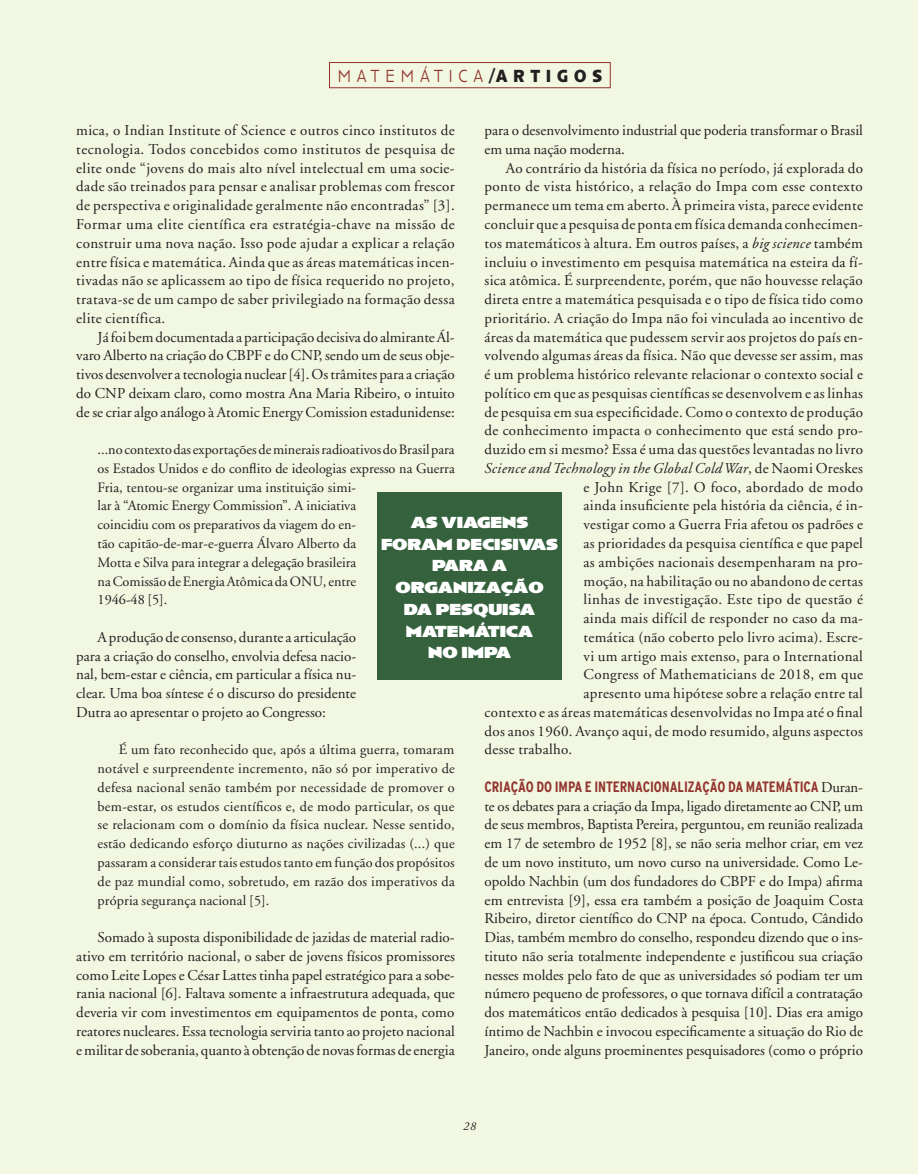
<style>
.page{position:relative;width:918px;height:1174px;background:#fff}
.page>*{position:absolute;margin:0;border:0;box-sizing:border-box;transform-origin:0 0}
.t1{font:300 18px "Anisette Petite";letter-spacing:.38em;color:#92342e;scale:.85 1}
.t2{font:900 16.5px/21.8px "Anisette Petite";color:#fff;text-align:center}
.t3{font:15px/18.8px "Adobe Garamond";letter-spacing:.02em;color:#231f20;text-align:justify}
.t4{font:15px/18.8px "Adobe Garamond";color:#231f20}
.t5{font:italic 15px "Adobe Garamond";letter-spacing:.02em;color:#231f20}
.t6{font:700 condensed 15px "Interstate";letter-spacing:-.005em;color:#92342e}
.t7{font:14.25px/18.8px "Adobe Garamond";color:#231f20}
.t8{font:italic 12px "Adobe Garamond";color:#231f20}
.s1{font-weight:700;color:#231f20}
.s2{font-style:italic}
.s3{font-style:normal}
.s4{font-family:"Interstate";font-weight:700;font-stretch:condensed;color:#92342e}
</style>
<div class="page">
<div style="left:0;top:0;width:905px;height:1173px;background:#f2f7e1"></div>
<div style="left:903px;top:0;width:15px;height:1173px;background:#f2f7e1"></div>
<div style="left:329px;top:62px;width:282px;height:26px;border:1px solid #92342e"></div>
<div style="left:377px;top:491px;width:185px;height:188px;background:#35613d"></div>
<p class="t1" style="left:338px;top:66px;width:312px">MATEMÁTICA<span class="s1">/ARTIGOS</span></p>
<p class="t3" style="left:76px;top:121px;width:380px">mica, o Indian Institute of Science e outros cinco institutos de tecnologia. Todos concebidos como institutos de pesquisa de elite onde “jovens do mais alto nível intelectual em uma socie&shy;dade são treinados para pensar e analisar problemas com frescor de perspectiva e originalidade geralmente não encontradas” [3].<br>Formar uma elite científica era estratégia-chave na missão de construir uma nova nação. Isso pode ajudar a explicar a relação entre física e matemática. Ainda que as áreas matemáticas incen&shy;tivadas não se aplicassem ao tipo de física requerido no projeto, tratava-se de um campo de saber privilegiado na formação dessa elite científica.</p>
<p class="t3" style="left:76px;top:328px;width:380px;text-indent:21px">Já foi bem documentada a participação decisiva do almirante Ál&shy;varo Alberto na criação do CBPF e do CNP, sendo um de seus obje&shy;tivos desenvolver a tecnologia nuclear [4]. Os trâmites para a criação do CNP deixam claro, como mostra Ana Maria Ribeiro, o intuito de se criar algo análogo à Atomic Energy Comission estadunidense:</p>
<p class="t7" style="left:98px;top:440px;width:359px">...no contexto das exportações de minerais radioativos do Brasil para os Estados Unidos e do conflito de ideologias expresso na Guerra Fria, tentou-se organizar uma instituição simi-<br>lar à “Atomic Energy Commission”. A iniciativa<br>coincidiu com os preparativos da viagem do en-<br>tão capitão-de-mar-e-guerra Álvaro Alberto da<br>Motta e Silva para integrar a delegação brasileira<br>na Comissão de Energia Atômica da ONU, entre<br>1946-48 [5].</p>
<p class="t3" style="left:76px;top:628px;width:281px;text-indent:21px">A produção de consenso, durante a articulação para a criação do conselho, envolvia defesa nacio&shy;nal, bem-estar e ciência, em particular a física nu&shy;clear. Uma boa síntese é o discurso do presidente Dutra ao apresentar o projeto ao Congresso:</p>
<p class="t7" style="left:98px;top:740px;width:359px;text-align:justify;text-indent:21px">É um fato reconhecido que, após a última guerra, tomaram notável e surpreendente incremento, não só por imperativo de defesa nacional senão também por necessidade de promover o bem-estar, os estudos científicos e, de modo particular, os que se relacionam com o domínio da física nuclear. Nesse sentido, estão dedicando esforço diuturno as nações civilizadas (...) que passaram a considerar tais estudos tanto em função dos propósitos de paz mundial como, sobretudo, em razão dos imperativos da própria segurança nacional [5].</p>
<p class="t3" style="left:76px;top:928px;width:380px;text-indent:21px">Somado à suposta disponibilidade de jazidas de material radio&shy;ativo em território nacional, o saber de jovens físicos promissores como Leite Lopes e César Lattes tinha papel estratégico para a sobe&shy;rania nacional [6]. Faltava somente a infraestrutura adequada, que deveria vir com investimentos em equipamentos de ponta, como reatores nucleares. Essa tecnologia serviria tanto ao projeto nacional e militar de soberania, quanto à obtenção de novas formas de energia</p>
<p class="t4" style="left:484px;top:121px;width:380px">para o desenvolvimento industrial que poderia transformar o Brasil em uma nação moderna.</p>
<p class="t3" style="left:506px;top:159px;width:359px">Ao contrário da história da física no período, já explorada do</p>
<p class="t3" style="left:484px;top:178px;width:380px">ponto de vista histórico, a relação do Impa com esse contexto</p>
<p class="t3" style="left:484px;top:196px;width:380px">permanece um tema em aberto. À primeira vista, parece evidente</p>
<p class="t3" style="left:484px;top:215px;width:380px">concluir que a pesquisa de ponta em física demanda conhecimen-</p>
<p class="t3" style="left:484px;top:234px;width:380px">tos matemáticos à altura. Em outros países, a <span class="s2">big science</span> também</p>
<p class="t3" style="left:484px;top:253px;width:380px">incluiu o investimento em pesquisa matemática na esteira da fí-</p>
<p class="t3" style="left:484px;top:271px;width:380px">sica atômica. É surpreendente, porém, que não houvesse relação</p>
<p class="t3" style="left:484px;top:290px;width:380px">direta entre a matemática pesquisada e o tipo de física tido como</p>
<p class="t3" style="left:484px;top:309px;width:380px">prioritário. A criação do Impa não foi vinculada ao incentivo de</p>
<p class="t3" style="left:484px;top:328px;width:380px">áreas da matemática que pudessem servir aos projetos do país en-</p>
<p class="t3" style="left:484px;top:346px;width:380px">volvendo algumas áreas da física. Não que devesse ser assim, mas</p>
<p class="t3" style="left:484px;top:365px;width:380px">é um problema histórico relevante relacionar o contexto social e</p>
<p class="t3" style="left:484px;top:384px;width:380px">político em que as pesquisas científicas se desenvolvem e as linhas</p>
<p class="t3" style="left:484px;top:403px;width:380px">de pesquisa em sua especificidade. Como o contexto de produção</p>
<p class="t3" style="left:484px;top:421px;width:380px">de conhecimento impacta o conhecimento que está sendo pro-</p>
<p class="t3" style="left:484px;top:440px;width:380px">duzido em si mesmo? Essa é uma das questões levantadas no livro</p>
<p class="t5" style="left:484px;top:460px;width:380px">Science and Technology in the Global Cold War<span class="s3">, de Naomi Oreskes</span></p>
<p class="t3" style="left:584px;top:478px;width:281px">e John Krige [7]. O foco, abordado de modo</p>
<p class="t3" style="left:584px;top:496px;width:281px">ainda insuficiente pela história da ciência, é in-</p>
<p class="t3" style="left:584px;top:515px;width:281px">vestigar como a Guerra Fria afetou os padrões e</p>
<p class="t3" style="left:584px;top:534px;width:281px">as prioridades da pesquisa científica e que papel</p>
<p class="t3" style="left:584px;top:553px;width:281px">as ambições nacionais desempenharam na pro-</p>
<p class="t3" style="left:584px;top:571px;width:281px">moção, na habilitação ou no abandono de certas</p>
<p class="t3" style="left:584px;top:590px;width:281px">linhas de investigação. Este tipo de questão é</p>
<p class="t3" style="left:584px;top:609px;width:281px">ainda mais difícil de responder no caso da ma-</p>
<p class="t3" style="left:584px;top:628px;width:281px">temática (não coberto pelo livro acima). Escre-</p>
<p class="t3" style="left:584px;top:646px;width:281px">vi um artigo mais extenso, para o International</p>
<p class="t3" style="left:584px;top:665px;width:281px">Congress of Mathematicians de 2018, em que</p>
<p class="t3" style="left:584px;top:684px;width:281px">apresento uma hipótese sobre a relação entre tal</p>
<p class="t3" style="left:484px;top:703px;width:380px">contexto e as áreas matemáticas desenvolvidas no Impa até o final</p>
<p class="t3" style="left:484px;top:721px;width:380px">dos anos 1960. Avanço aqui, de modo resumido, alguns aspectos</p>
<p class="t3" style="left:484px;top:740px;width:89px">desse trabalho.</p>
<p class="t6" style="left:484px;top:778px;width:122px">CRIAÇÃO DO IM PA E INTERNAC</p>
<p class="t6" style="left:650px;top:778px;width:13px">IONAL</p>
<p class="t6" style="left:684px;top:778px;width:71px">IZAÇÃO DA MATEM</p>
<p class="t2" style="left:381px;top:511px;width:178px">AS VIAGENS<br>FORAM DECISIVAS<br>PARA A<br>ORGANIZAÇÃO<br>DA PESQUISA<br>MATEMÁTICA<br>NO IMPA</p>
<p class="t3" style="left:484px;top:778px;width:380px;text-indent:301px"><span class="s4">ÁTICA</span> Duran&shy;te os debates para a criação da Impa, ligado diretamente ao CNP, um de seus membros, Baptista Pereira, perguntou, em reunião realizada em 17 de setembro de 1952 [8], se não seria melhor criar, em vez de um novo instituto, um novo curso na universidade. Como Le&shy;opoldo Nachbin (um dos fundadores do CBPF e do Impa) afirma em entrevista [9], essa era também a posição de Joaquim Costa Ribeiro, diretor científico do CNP na época. Contudo, Cândido Dias, também membro do conselho, respondeu dizendo que o ins&shy;tituto não seria totalmente independente e justificou sua criação nesses moldes pelo fato de que as universidades só podiam ter um número pequeno de professores, o que tornava difícil a contratação dos matemáticos então dedicados à pesquisa [10]. Dias era amigo íntimo de Nachbin e invocou especificamente a situação do Rio de Janeiro, onde alguns proeminentes pesquisadores (como o próprio</p>
<p class="t8" style="left:463px;top:1119px;width:15px">28</p>
</div>
